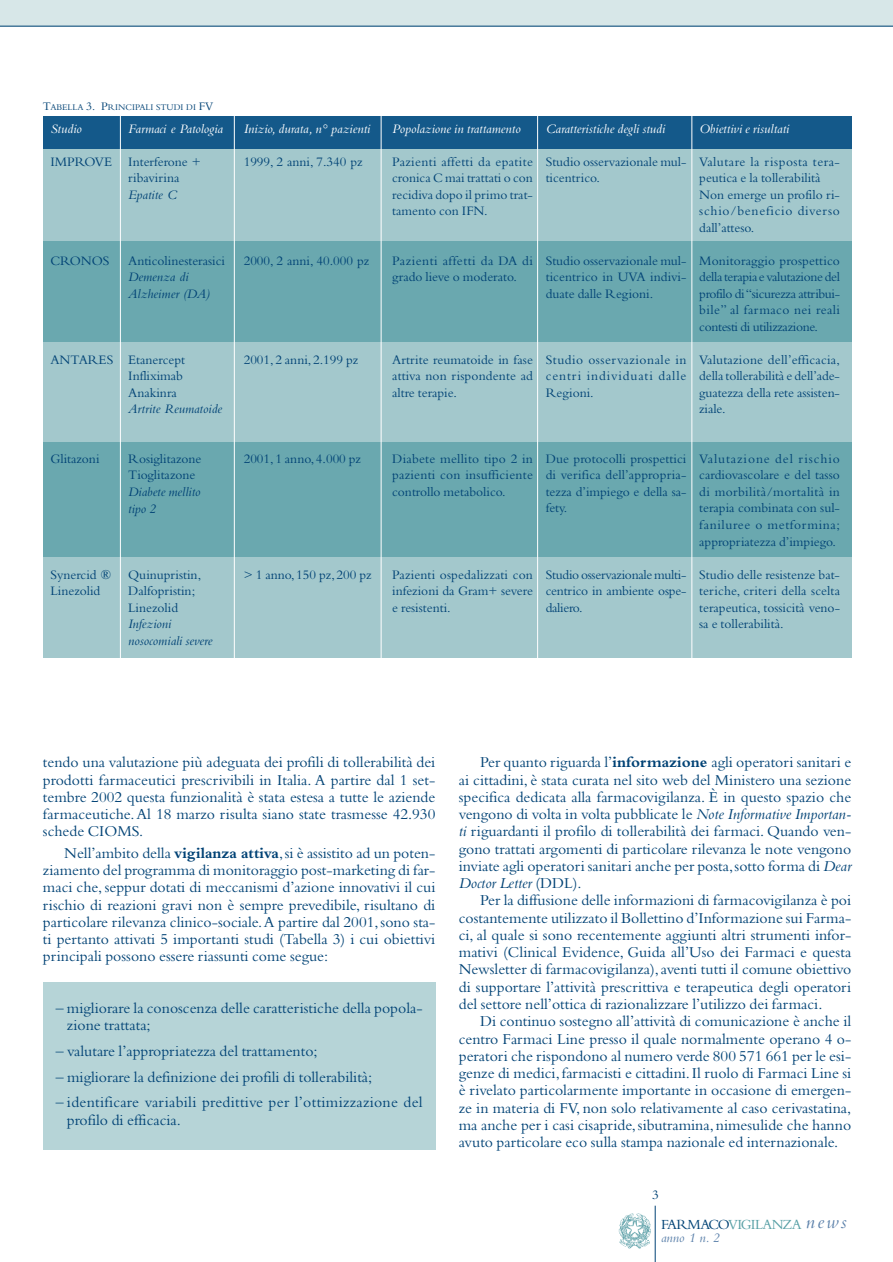
<style>
.page{position:relative;width:893px;height:1262px;background:#fff}
.page>*{position:absolute;margin:0;border:0;box-sizing:border-box;transform-origin:0 0}
.t1{font:italic 19.35px "Bembo";color:#597fa9}
.t2{font:15.75px/17.2px "Bembo";color:#004275;text-align:justify}
.t3{font:15.75px/17.2px "Bembo";letter-spacing:.02em;color:#004275}
.t4{font:14.55px "Bembo";letter-spacing:-.05em;color:#579fa5}
.t5{font:13.5px/16.5px "Bembo";color:#004275;text-align:justify}
.t6{font:italic 13.5px "Bembo";color:#fff}
.t7{font:italic 13.5px/16.5px "Bembo";color:#004275}
.t8{font:italic 13.5px "Bembo";color:#597fa9}
.t9{font:9px "Bembo";color:#004275}
.s1{font-size:12px}
.s2{font-weight:700}
.s3{font-style:italic}
.s4{color:#004275}
</style>
<div class="page">
<div style="left:43px;top:982px;width:392px;height:168px;background:#b6d4d7"></div>
<div style="left:43px;top:118px;width:808px;height:540px;background:#a3c8cc"></div>
<div style="left:43px;top:116px;width:808px;height:33px;background:#14598a"></div>
<div style="left:43px;top:242px;width:808px;height:100px;background:#6aa8af"></div>
<div style="left:43px;top:442px;width:808px;height:115px;background:#6aa8af"></div>
<div style="left:0;top:0;width:892px;height:26px;background:#d7e7e8"></div>
<hr style="left:655px;top:1205px;width:1px;height:56px;background:#004275">
<img style="left:618px;top:1213px;width:33px;height:36px">
<hr style="left:0;top:26px;width:892px;height:1px;background:#004275">
<hr style="left:120px;top:116px;width:1px;height:542px;background:#fff">
<hr style="left:234px;top:116px;width:1px;height:542px;background:#fff">
<hr style="left:381px;top:116px;width:1px;height:542px;background:#fff">
<hr style="left:537px;top:116px;width:1px;height:542px;background:#fff">
<hr style="left:691px;top:116px;width:1px;height:542px;background:#fff">
<p class="t9" style="left:43px;top:104px;width:172px"><span class="s1">T</span>ABELLA <span class="s1">3. P</span>RINCIPALI STUDI DI <span class="s1">FV</span></p>
<p class="t6" style="left:50px;top:124px;width:33px">Studio</p>
<p class="t5" style="left:50px;top:155px;width:63px">IMPROVE</p>
<p class="t6" style="left:128px;top:124px;width:96px">Farmaci e Patologia</p>
<p class="t5" style="left:128px;top:155px;width:74px">Interferone + ribavirina</p>
<p class="t7" style="left:128px;top:188px;width:50px">Epatite C</p>
<p class="t6" style="left:244px;top:124px;width:128px">Inizio, durata, n° pazienti</p>
<p class="t5" style="left:244px;top:155px;width:121px">1999, 2 anni, 7.340 pz</p>
<p class="t5" style="left:50px;top:254px;width:61px">CRONOS</p>
<p class="t5" style="left:128px;top:254px;width:98px">Anticolinesterasici</p>
<p class="t7" style="left:128px;top:270px;width:83px">Demenza di<br>Alzheimer (DA)</p>
<p class="t5" style="left:244px;top:254px;width:127px">2000, 2 anni, 40.000 pz</p>
<p class="t5" style="left:50px;top:353px;width:64px">ANTARES</p>
<p class="t5" style="left:128px;top:353px;width:58px;text-align:left">Etanercept<br>Infliximab<br>Anakinra</p>
<p class="t7" style="left:128px;top:402px;width:96px">Artrite Reumatoide</p>
<p class="t5" style="left:244px;top:353px;width:116px">2001,2 anni,2.199 pz</p>
<p class="t5" style="left:50px;top:452px;width:51px">Glitazoni</p>
<p class="t5" style="left:128px;top:452px;width:75px">Rosiglitazone<br>Tioglitazone</p>
<p class="t7" style="left:128px;top:485px;width:74px">Diabete mellito tipo 2</p>
<p class="t5" style="left:244px;top:452px;width:119px">2001,1 anno,4.000 pz</p>
<p class="t5" style="left:50px;top:567px;width:62px">Synercid ®<br>Linezolid</p>
<p class="t5" style="left:128px;top:567px;width:74px;text-align:left">Quinupristin,<br>Dalfopristin;<br>Linezolid</p>
<p class="t7" style="left:128px;top:617px;width:86px">Infezioni nosocomiali severe</p>
<p class="t5" style="left:244px;top:567px;width:129px">&gt; 1 anno,150 pz,200 pz</p>
<p class="t6" style="left:392px;top:124px;width:130px">Popolazione in trattamento</p>
<p class="t5" style="left:392px;top:155px;width:142px">Pazienti affetti da epatite cronica C mai trattati o con recidiva dopo il primo trat&shy;tamento con IFN.</p>
<p class="t5" style="left:392px;top:254px;width:142px">Pazienti affetti da DA di grado lieve o moderato.</p>
<p class="t5" style="left:392px;top:353px;width:142px">Artrite reumatoide in fase attiva non rispondente ad altre terapie.</p>
<p class="t6" style="left:545px;top:124px;width:121px">Caratteristiche degli studi</p>
<p class="t5" style="left:545px;top:155px;width:142px">Studio osservazionale mul&shy;ticentrico.</p>
<p class="t5" style="left:545px;top:254px;width:142px">Studio osservazionale mul&shy;ticentrico in UVA indivi&shy;duate dalle Regioni.</p>
<p class="t5" style="left:545px;top:353px;width:142px">Studio osservazionale in centri individuati dalle Regioni.</p>
<p class="t6" style="left:699px;top:124px;width:92px">Obiettivi e risultati</p>
<p class="t5" style="left:699px;top:155px;width:142px;text-align:left">Valutare la risposta tera&shy;peutica e la tollerabilità<br>Non emerge un profilo ri&shy;schio/beneficio diverso dall’atteso.</p>
<p class="t5" style="left:699px;top:254px;width:142px">Monitoraggio prospettico della terapia e valutazione del profilo di “sicurezza attribui&shy;bile” al farmaco nei reali contesti di utilizzazione.</p>
<p class="t5" style="left:699px;top:353px;width:142px">Valutazione dell’efficacia, della tollerabilità e dell’ade&shy;guatezza della rete assisten&shy;ziale.</p>
<p class="t5" style="left:392px;top:452px;width:142px">Diabete mellito tipo 2 in pazienti con insufficiente controllo metabolico.</p>
<p class="t5" style="left:392px;top:567px;width:142px">Pazienti ospedalizzati con infezioni da Gram+ severe e resistenti.</p>
<p class="t5" style="left:545px;top:452px;width:142px">Due protocolli prospettici di verifica dell’appropria&shy;tezza d’impiego e della sa&shy;fety.</p>
<p class="t5" style="left:545px;top:567px;width:142px">Studio osservazionale multi&shy;centrico in ambiente ospe&shy;daliero.</p>
<p class="t5" style="left:699px;top:452px;width:142px">Valutazione del rischio cardiovascolare e del tasso di morbilità/mortalità in terapia combinata con sul&shy;faniluree o metformina; appropriatezza d’impiego.</p>
<p class="t5" style="left:699px;top:567px;width:142px">Studio delle resistenze bat&shy;teriche, criteri della scelta terapeutica, tossicità veno&shy;sa e tollerabilità.</p>
<p class="t2" style="left:43px;top:755px;width:394px">tendo una valutazione più adeguata dei profili di tollerabilità dei prodotti farmaceutici prescrivibili in Italia. A partire dal 1 set&shy;tembre 2002 questa funzionalità è stata estesa a tutte le aziende farmaceutiche.Al 18 marzo risulta siano state trasmesse 42.930 schede CIOMS.</p>
<p class="t2" style="left:43px;top:846px;width:394px;text-indent:21px">Nell’ambito della <span class="s2">vigilanza attiva</span>,si è assistito ad un poten&shy;ziamento del programma di monitoraggio post-marketing di far&shy;maci che, seppur dotati di meccanismi d’azione innovativi il cui rischio di reazioni gravi non è sempre prevedibile, risultano di particolare rilevanza clinico-sociale.A partire dal 2001,sono sta&shy;ti pertanto attivati 5 importanti studi (Tabella 3) i cui obiettivi principali possono essere riassunti come segue:</p>
<p class="t2" style="left:67px;top:1000px;width:357px;text-indent:-11px">– migliorare la conoscenza delle caratteristiche della popola&shy;zione trattata;</p>
<p class="t2" style="left:56px;top:1043px;width:263px">– valutare l’appropriatezza del trattamento;</p>
<p class="t2" style="left:56px;top:1069px;width:318px">– migliorare la definizione dei profili di tollerabilità;</p>
<p class="t3" style="left:67px;top:1095px;width:357px;text-indent:-11px">– identificare variabili predittive per l’ottimizzazione del profilo di efficacia.</p>
<p class="t2" style="left:459px;top:755px;width:394px;text-indent:21px">Per quanto riguarda l’<span class="s2">informazione</span> agli operatori sanitari e ai cittadini, è stata curata nel sito web del Ministero una sezione specifica dedicata alla farmacovigilanza. È in questo spazio che vengono di volta in volta pubblicate le <span class="s3">Note Informative Importan&shy;ti</span> riguardanti il profilo di tollerabilità dei farmaci. Quando ven&shy;gono trattati argomenti di particolare rilevanza le note vengono inviate agli operatori sanitari anche per posta,sotto forma di <span class="s3">Dear Doctor Letter</span> (DDL).</p>
<p class="t2" style="left:459px;top:893px;width:394px;text-indent:21px">Per la diffusione delle informazioni di farmacovigilanza è poi costantemente utilizzato il Bollettino d’Informazione sui Farma&shy;ci, al quale si sono recentemente aggiunti altri strumenti infor&shy;mativi (Clinical Evidence, Guida all’Uso dei Farmaci e questa Newsletter di farmacovigilanza),aventi tutti il comune obiettivo di supportare l’attività prescrittiva e terapeutica degli operatori del settore nell’ottica di razionalizzare l’utilizzo dei farmaci.</p>
<p class="t2" style="left:459px;top:1014px;width:394px;text-indent:21px">Di continuo sostegno all’attività di comunicazione è anche il centro Farmaci Line presso il quale normalmente operano 4 o&shy;peratori che rispondono al numero verde 800 571 661 per le esi&shy;genze di medici,farmacisti e cittadini.Il ruolo di Farmaci Line si è rivelato particolarmente importante in occasione di emergen&shy;ze in materia di FV, non solo relativamente al caso cerivastatina, ma anche per i casi cisapride,sibutramina,nimesulide che hanno avuto particolare eco sulla stampa nazionale ed internazionale.</p>
<p class="t5" style="left:652px;top:1187px;width:8px">3</p>
<p class="t4" style="left:661px;top:1218px;width:142px"><span class="s4">FARMACO</span>VIGILANZA</p>
<p class="t1" style="left:805px;top:1215px;width:42px">news</p>
<p class="t8" style="left:661px;top:1233px;width:60px">anno 1 n. 2</p>
</div>
